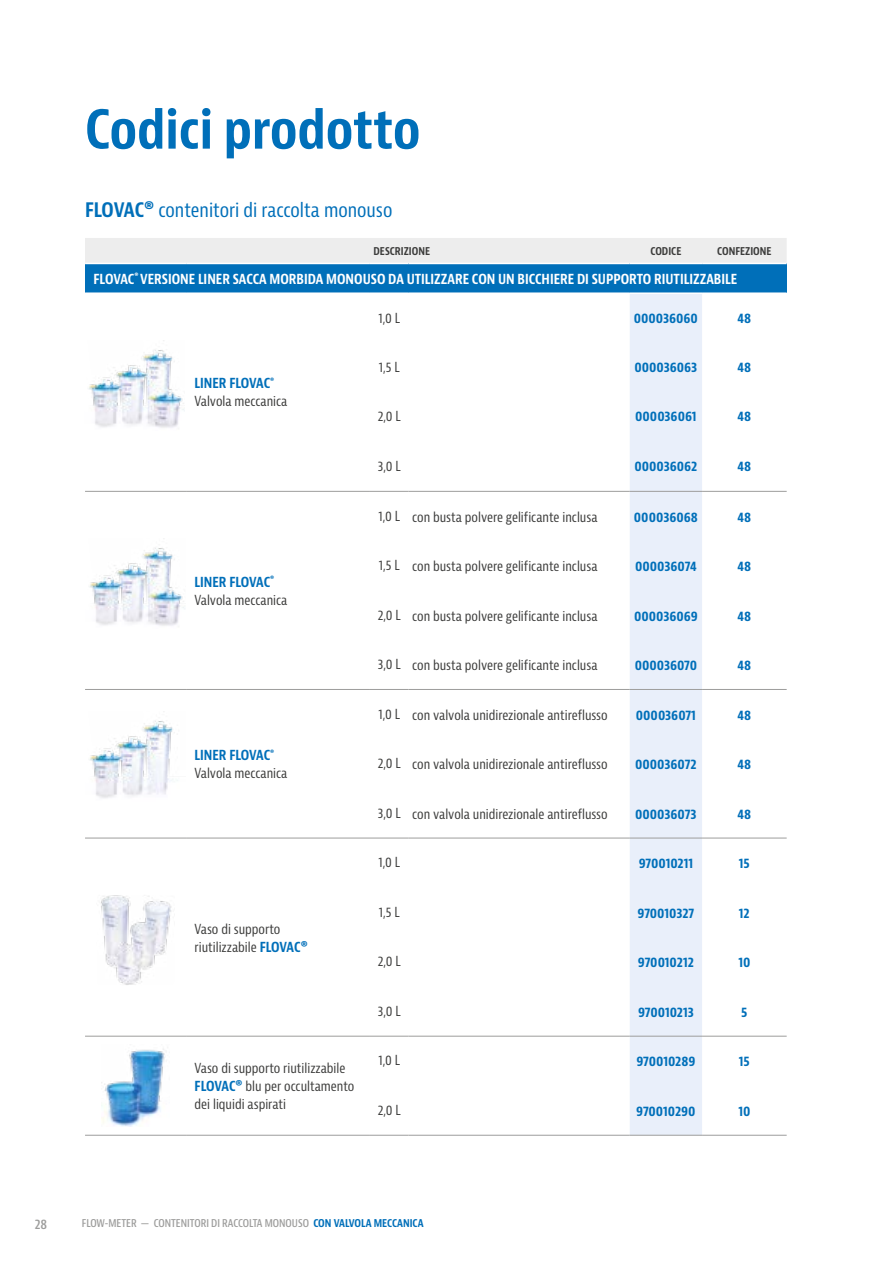
<style>
.page{position:relative;width:893px;height:1263px;background:#fff}
.page>*{position:absolute;margin:0;border:0;box-sizing:border-box;transform-origin:0 0}
.t1{font:700 condensed 52.5px "Bernina Sans";color:#006fb9}
.t2{font:condensed 19.5px "Bernina Sans";color:#006fb9}
.t3{font:condensed 13.5px/18px "Bernina Sans";color:#3c3c3b}
.t4{font:700 condensed 13.5px "Bernina Sans";color:#006fb9}
.t5{font:700 condensed 13.5px "Bernina Sans";color:#fff}
.t6{font:600 condensed 13.5px "Bernina Sans";color:#9d9d9c}
.t7{font:600 condensed 10.5px "Bernina Sans";color:#9d9d9c}
.t8{font:700 condensed 10.5px "Bernina Sans";color:#3c3c3b}
.s1{font-weight:700}
.s2{font-weight:700;color:#006fb9}
</style>
<div class="page">
<div style="left:85px;top:238px;width:702px;height:25px;background:#ededed"></div>
<div style="left:85px;top:263px;width:702px;height:30px;background:#006fb9"></div>
<svg style="left:85px;top:490px;width:545px;height:645px"></svg>
<div style="left:630px;top:294px;width:72px;height:841px;background:#e9effa"></div>
<hr style="left:85px;top:689px;width:101px;height:1px;background:#9d9d9c">
<hr style="left:186px;top:689px;width:184px;height:1px;background:#9d9d9c">
<hr style="left:630px;top:689px;width:72px;height:1px;background:#9d9d9c">
<hr style="left:702px;top:689px;width:85px;height:1px;background:#9d9d9c">
<hr style="left:85px;top:838px;width:101px;height:1px;background:#9d9d9c">
<hr style="left:186px;top:838px;width:184px;height:1px;background:#9d9d9c">
<hr style="left:370px;top:838px;width:39px;height:1px;background:#9d9d9c">
<hr style="left:409px;top:838px;width:221px;height:1px;background:#9d9d9c">
<hr style="left:630px;top:838px;width:72px;height:1px;background:#9d9d9c">
<hr style="left:702px;top:838px;width:85px;height:1px;background:#9d9d9c">
<hr style="left:85px;top:1036px;width:101px;height:1px;background:#9d9d9c">
<hr style="left:186px;top:1036px;width:184px;height:1px;background:#9d9d9c">
<hr style="left:370px;top:1036px;width:39px;height:1px;background:#9d9d9c">
<hr style="left:409px;top:1036px;width:221px;height:1px;background:#9d9d9c">
<hr style="left:630px;top:1036px;width:72px;height:1px;background:#9d9d9c">
<hr style="left:702px;top:1036px;width:85px;height:1px;background:#9d9d9c">
<hr style="left:85px;top:1135px;width:101px;height:1px;background:#9d9d9c">
<hr style="left:186px;top:1135px;width:184px;height:1px;background:#9d9d9c">
<hr style="left:370px;top:1135px;width:39px;height:1px;background:#9d9d9c">
<hr style="left:409px;top:1135px;width:221px;height:1px;background:#9d9d9c">
<hr style="left:630px;top:1135px;width:72px;height:1px;background:#9d9d9c">
<hr style="left:702px;top:1135px;width:85px;height:1px;background:#9d9d9c">
<hr style="left:370px;top:491px;width:39px;height:1px;background:#9d9d9c">
<hr style="left:370px;top:689px;width:39px;height:1px;background:#9d9d9c">
<hr style="left:409px;top:491px;width:221px;height:1px;background:#9d9d9c">
<hr style="left:409px;top:689px;width:221px;height:1px;background:#9d9d9c">
<hr style="left:85px;top:491px;width:101px;height:1px;background:#9d9d9c">
<hr style="left:186px;top:491px;width:184px;height:1px;background:#9d9d9c">
<hr style="left:630px;top:491px;width:72px;height:1px;background:#9d9d9c">
<hr style="left:702px;top:491px;width:85px;height:1px;background:#9d9d9c">
<hr style="left:85px;top:263px;width:101px;height:1px;background:#fff">
<hr style="left:186px;top:263px;width:184px;height:1px;background:#fff">
<hr style="left:370px;top:263px;width:39px;height:1px;background:#fff">
<hr style="left:409px;top:263px;width:221px;height:1px;background:#fff">
<hr style="left:630px;top:263px;width:72px;height:1px;background:#fff">
<hr style="left:702px;top:263px;width:85px;height:1px;background:#fff">
<hr style="left:85px;top:292px;width:101px;height:2px;background:#fff">
<hr style="left:186px;top:292px;width:184px;height:2px;background:#fff">
<hr style="left:370px;top:292px;width:39px;height:2px;background:#fff">
<hr style="left:409px;top:292px;width:221px;height:2px;background:#fff">
<hr style="left:630px;top:292px;width:72px;height:2px;background:#fff">
<hr style="left:702px;top:292px;width:85px;height:2px;background:#fff">
<img style="left:89px;top:340px;width:96px;height:88px">
<img style="left:86px;top:538px;width:99px;height:90px">
<img style="left:86px;top:711px;width:99px;height:91px">
<img style="left:96px;top:895px;width:79px;height:90px">
<img style="left:102px;top:1045px;width:67px;height:82px">
<h1 class="t1" style="left:85px;top:97px;width:337px">Codici prodotto</h1>
<h2 class="t2" style="left:85px;top:198px;width:309px"><span class="s1">FLOVAC®</span> contenitori di raccolta monouso</h2>
<p class="t8" style="left:374px;top:245px;width:58px">DESCRIZIONE</p>
<p class="t8" style="left:650px;top:245px;width:32px">CODICE</p>
<p class="t8" style="left:717px;top:245px;width:56px">CONFEZIONE</p>
<p class="t5" style="left:94px;top:271px;width:645px">FLOVAC<sup>®</sup> VERSIONE LINER SACCA MORBIDA MONOUSO DA UTILIZZARE CON UN BICCHIERE DI SUPPORTO RIUTILIZZABILE</p>
<p class="t3" style="left:195px;top:374px;width:94px"><span class="s2">LINER FLOVAC</span><sup>®<br></sup>Valvola meccanica</p>
<p class="t3" style="left:195px;top:573px;width:94px"><span class="s2">LINER FLOVAC</span><sup>®<br></sup>Valvola meccanica</p>
<p class="t3" style="left:195px;top:747px;width:94px"><span class="s2">LINER FLOVAC</span><sup>®<br></sup>Valvola meccanica</p>
<p class="t3" style="left:195px;top:920px;width:115px">Vaso di supporto riutilizzabile <span class="s2">FLOVAC®</span></p>
<p class="t3" style="left:195px;top:1059px;width:161px">Vaso di supporto riutilizzabile<br><span class="s2">FLOVAC®</span> blu per occultamento dei liquidi aspirati</p>
<p class="t3" style="left:379px;top:309px;width:23px">1,0 L</p>
<p class="t4" style="left:634px;top:310px;width:66px">000036060</p>
<p class="t4" style="left:737px;top:310px;width:15px">48</p>
<p class="t3" style="left:379px;top:358px;width:22px">1,5 L</p>
<p class="t4" style="left:634px;top:359px;width:64px">000036063</p>
<p class="t4" style="left:737px;top:359px;width:15px">48</p>
<p class="t3" style="left:378px;top:408px;width:25px">2,0 L</p>
<p class="t4" style="left:635px;top:408px;width:63px">000036061</p>
<p class="t4" style="left:737px;top:408px;width:15px">48</p>
<p class="t3" style="left:378px;top:457px;width:24px">3,0 L</p>
<p class="t4" style="left:634px;top:458px;width:64px">000036062</p>
<p class="t4" style="left:737px;top:458px;width:15px">48</p>
<p class="t3" style="left:379px;top:508px;width:220px">1,0 L con busta polvere gelificante inclusa</p>
<p class="t4" style="left:634px;top:508px;width:65px">000036068</p>
<p class="t4" style="left:737px;top:508px;width:15px">48</p>
<p class="t3" style="left:379px;top:557px;width:220px">1,5 L con busta polvere gelificante inclusa</p>
<p class="t4" style="left:635px;top:558px;width:63px">000036074</p>
<p class="t4" style="left:737px;top:558px;width:15px">48</p>
<p class="t3" style="left:378px;top:607px;width:221px">2,0 L con busta polvere gelificante inclusa</p>
<p class="t4" style="left:634px;top:607px;width:65px">000036069</p>
<p class="t4" style="left:737px;top:607px;width:15px">48</p>
<p class="t3" style="left:378px;top:657px;width:221px">3,0 L con busta polvere gelificante inclusa</p>
<p class="t4" style="left:635px;top:657px;width:64px">000036070</p>
<p class="t4" style="left:737px;top:657px;width:15px">48</p>
<p class="t3" style="left:379px;top:706px;width:231px">1,0 L con valvola unidirezionale antireflusso</p>
<p class="t4" style="left:636px;top:706px;width:62px">000036071</p>
<p class="t4" style="left:737px;top:706px;width:15px">48</p>
<p class="t3" style="left:378px;top:756px;width:231px">2,0 L con valvola unidirezionale antireflusso</p>
<p class="t4" style="left:635px;top:756px;width:63px">000036072</p>
<p class="t4" style="left:737px;top:756px;width:15px">48</p>
<p class="t3" style="left:378px;top:805px;width:231px">3,0 L con valvola unidirezionale antireflusso</p>
<p class="t4" style="left:635px;top:805px;width:63px">000036073</p>
<p class="t4" style="left:737px;top:805px;width:15px">48</p>
<p class="t3" style="left:379px;top:854px;width:23px">1,0 L</p>
<p class="t4" style="left:639px;top:855px;width:56px">970010211</p>
<p class="t4" style="left:739px;top:855px;width:12px">15</p>
<p class="t3" style="left:379px;top:903px;width:22px">1,5 L</p>
<p class="t4" style="left:637px;top:905px;width:58px">970010327</p>
<p class="t4" style="left:739px;top:905px;width:12px">12</p>
<p class="t3" style="left:378px;top:953px;width:25px">2,0 L</p>
<p class="t4" style="left:638px;top:954px;width:57px">970010212</p>
<p class="t4" style="left:738px;top:954px;width:14px">10</p>
<p class="t3" style="left:378px;top:1002px;width:24px">3,0 L</p>
<p class="t4" style="left:638px;top:1004px;width:57px">970010213</p>
<p class="t4" style="left:741px;top:1004px;width:8px">5</p>
<p class="t3" style="left:379px;top:1052px;width:23px">1,0 L</p>
<p class="t4" style="left:636px;top:1053px;width:61px">970010289</p>
<p class="t4" style="left:739px;top:1053px;width:12px">15</p>
<p class="t3" style="left:378px;top:1101px;width:25px">2,0 L</p>
<p class="t4" style="left:636px;top:1103px;width:61px">970010290</p>
<p class="t4" style="left:738px;top:1103px;width:14px">10</p>
<p class="t6" style="left:35px;top:1215px;width:14px">28</p>
<p class="t7" style="left:82px;top:1217px;width:343px">FLOW-METER — CONTENITORI DI RACCOLTA MONOUSO <span class="s2">CON VALVOLA MECCANICA</span></p>
</div>
